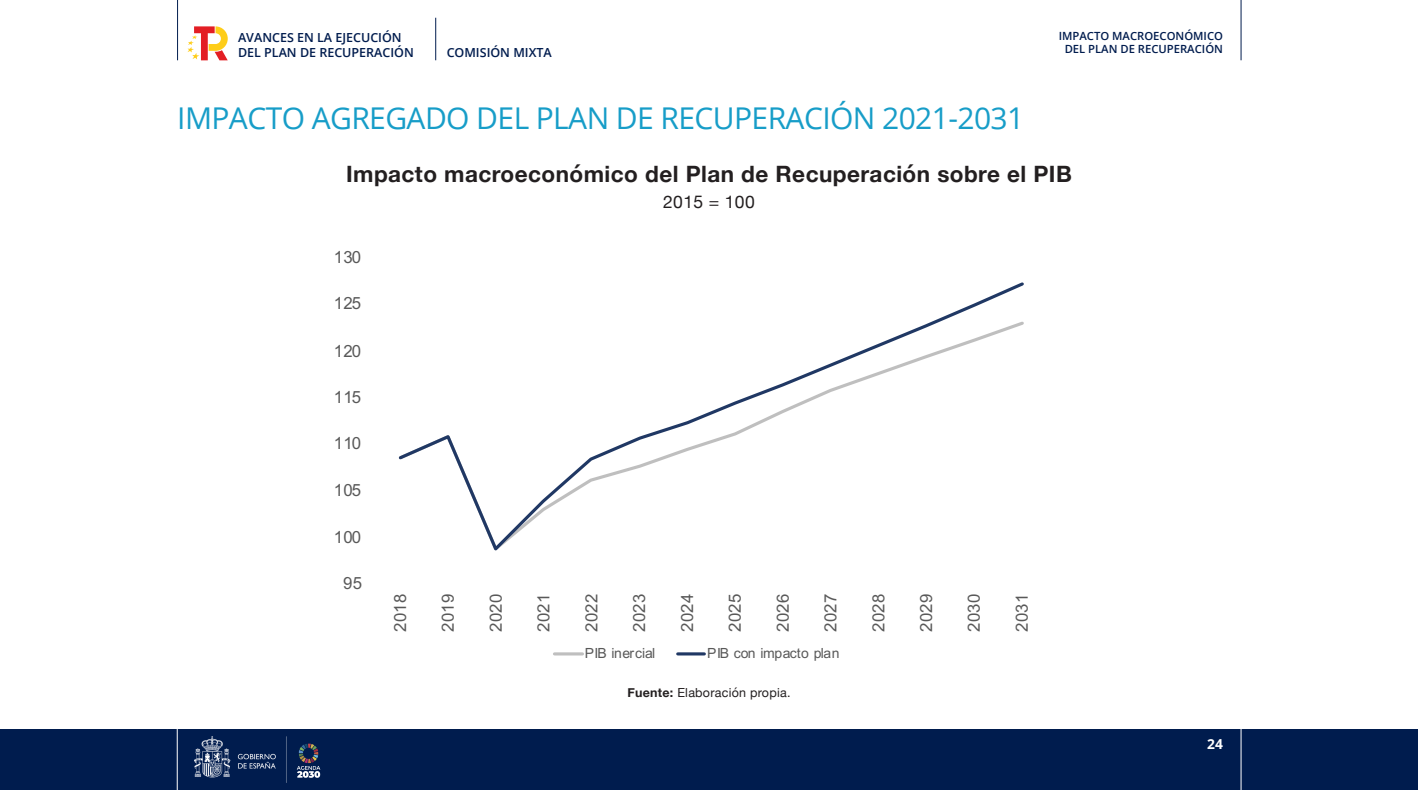
<style>
.page{position:relative;width:1418px;height:790px;background:#fff}
.page>*{position:absolute;margin:0;border:0;box-sizing:border-box;transform-origin:0 0}
.t1{font:30px "Open Sans";letter-spacing:-.02em;color:#179dc8}
.t2{font:700 22.5px "Helvetica Neue";letter-spacing:.02em;color:#231f20}
.t3{font:17.5px "Helvetica Neue";letter-spacing:.02em;color:#231f20}
.t4{font:16.75px "Arial";letter-spacing:.025em;color:#595959}
.t5{font:14px "Arial";letter-spacing:-.02em;color:#595959}
.t6{font:700 13.75px "Open Sans";color:#fff}
.t7{font:600 12.5px/15px "Open Sans";color:#001c4e}
.t8{font:12.5px "Helvetica Neue";letter-spacing:.02em;color:#231f20}
.t9{font:600 11.25px "Open Sans";color:#001c4e}
.s1{font-weight:700}
</style>
<div class="page">
<hr style="left:177px;top:0;width:1px;height:60px;background:#001c4e">
<hr style="left:435px;top:18px;width:1px;height:42px;background:#001c4e">
<div style="left:0;top:729px;width:1417px;height:60px;background:#001c4e"></div>
<img style="left:194px;top:736px;width:93px;height:46px">
<svg style="left:297px;top:743px;width:23px;height:34px"></svg>
<hr style="left:1240px;top:728px;width:1px;height:61px;background:#fff">
<hr style="left:177px;top:728px;width:1px;height:61px;background:#fff">
<hr style="left:1240px;top:0;width:1px;height:60px;background:#001c4e">
<svg style="left:187px;top:26px;width:41px;height:34px"></svg>
<svg style="left:398px;top:282px;width:626px;height:269px"></svg>
<hr style="left:554px;top:652px;width:28px;height:3px;background:#bfbfbf">
<hr style="left:677px;top:652px;width:27px;height:3px;background:#203864">
<p class="t7" style="left:238px;top:29px;width:177px">AVANCES EN LA EJECUCIÓN<br>DEL PLAN DE RECUPERACIÓN</p>
<p class="t7" style="left:446px;top:44px;width:107px">COMISIÓN MIXTA</p>
<p class="t1" style="left:177px;top:98px;width:848px">IMPACTO AGREGADO DEL PLAN DE RECUPERACIÓN 2021-2031</p>
<p class="t9" style="left:1058px;top:28px;width:166px">IMPACTO MACROECONÓMICO</p>
<p class="t9" style="left:1064px;top:41px;width:160px">DEL PLAN DE RECUPERACIÓN</p>
<p class="t2" style="left:346px;top:156px;width:727px">Impacto macroeconómico del Plan de Recuperación sobre el PIB</p>
<p class="t3" style="left:663px;top:189px;width:93px">2015 = 100</p>
<p class="t4" style="left:334px;top:245px;width:29px">130</p>
<p class="t4" style="left:334px;top:292px;width:29px">125</p>
<p class="t4" style="left:334px;top:339px;width:29px">120</p>
<p class="t4" style="left:334px;top:385px;width:29px">115</p>
<p class="t4" style="left:334px;top:432px;width:29px">110</p>
<p class="t4" style="left:334px;top:478px;width:29px">105</p>
<p class="t4" style="left:334px;top:525px;width:29px">100</p>
<p class="t4" style="left:343px;top:572px;width:21px">95</p>
<p class="t4" style="left:389px;top:631px;width:39px;rotate:-90deg">2018</p>
<p class="t4" style="left:436px;top:631px;width:39px;rotate:-90deg">2019</p>
<p class="t4" style="left:484px;top:631px;width:39px;rotate:-90deg">2020</p>
<p class="t4" style="left:532px;top:631px;width:39px;rotate:-90deg">2021</p>
<p class="t4" style="left:580px;top:631px;width:39px;rotate:-90deg">2022</p>
<p class="t4" style="left:628px;top:631px;width:39px;rotate:-90deg">2023</p>
<p class="t4" style="left:675px;top:631px;width:39px;rotate:-90deg">2024</p>
<p class="t4" style="left:723px;top:631px;width:39px;rotate:-90deg">2025</p>
<p class="t4" style="left:771px;top:631px;width:39px;rotate:-90deg">2026</p>
<p class="t4" style="left:819px;top:631px;width:39px;rotate:-90deg">2027</p>
<p class="t4" style="left:867px;top:631px;width:39px;rotate:-90deg">2028</p>
<p class="t4" style="left:914px;top:631px;width:39px;rotate:-90deg">2029</p>
<p class="t4" style="left:962px;top:631px;width:39px;rotate:-90deg">2030</p>
<p class="t4" style="left:1010px;top:631px;width:39px;rotate:-90deg">2031</p>
<p class="t5" style="left:585px;top:643px;width:72px">PIB inercial</p>
<p class="t5" style="left:707px;top:643px;width:134px">PIB con impacto plan</p>
<p class="t8" style="left:627px;top:683px;width:165px"><span class="s1">Fuente:</span> Elaboración propia.</p>
<p class="t6" style="left:1207px;top:733px;width:17px">24</p>
</div>
